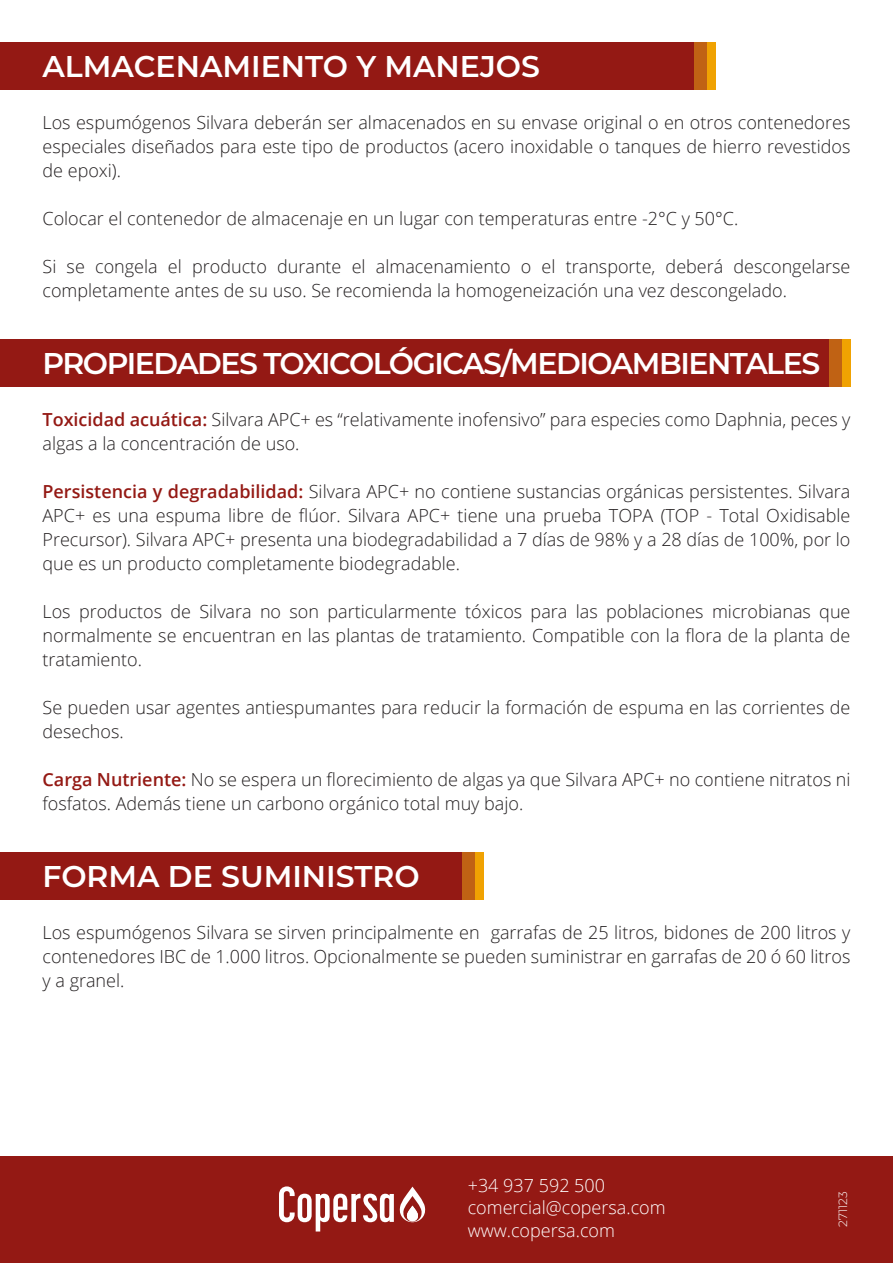
<style>
.page{position:relative;width:893px;height:1263px;background:#fff}
.page>*{position:absolute;margin:0;border:0;box-sizing:border-box;transform-origin:0 0}
.t1{font:600 30px "Montserrat";letter-spacing:-.05em;color:#fff}
.t2{font:600 30px "Montserrat";color:#fff}
.t3{font:300 18px/24px "Open Sans";color:#231f20;text-align:justify}
.t4{font:300 18px/22.5px "Open Sans";color:#fff}
.t5{font:300 12px "Montserrat";color:#fff}
.s1{font-weight:600;color:#941914}
</style>
<div class="page">
<div style="left:0;top:43px;width:698px;height:47px;background:#941914"></div>
<div style="left:707px;top:43px;width:8px;height:47px;background:#f0a202"></div>
<div style="left:694px;top:43px;width:13px;height:47px;background:#c06214"></div>
<div style="left:0;top:339px;width:836px;height:48px;background:#941914"></div>
<div style="left:842px;top:339px;width:8px;height:48px;background:#f0a202"></div>
<div style="left:829px;top:339px;width:13px;height:48px;background:#c06214"></div>
<div style="left:0;top:852px;width:481px;height:48px;background:#941914"></div>
<div style="left:475px;top:852px;width:8px;height:48px;background:#f0a202"></div>
<div style="left:462px;top:852px;width:13px;height:48px;background:#c06214"></div>
<div style="left:0;top:1157px;width:893px;height:106px;background:#941914"></div>
<svg style="left:279px;top:1186px;width:147px;height:45px"></svg>
<h1 class="t2" style="left:43px;top:45px;width:499px">ALMACENAMIENTO Y MANEJOS</h1>
<p class="t3" style="left:43px;top:110px;width:809px">Los espumógenos Silvara deberán ser almacenados en su envase original o en otros contenedores especiales diseñados para este tipo de productos (acero inoxidable o tanques de hierro revestidos de epoxi).</p>
<p class="t3" style="left:43px;top:206px;width:697px">Colocar el contenedor de almacenaje en un lugar con temperaturas entre -2°C y 50°C.</p>
<p class="t3" style="left:43px;top:254px;width:809px">Si se congela el producto durante el almacenamiento o el transporte, deberá descongelarse completamente antes de su uso. Se recomienda la homogeneización una vez descongelado.</p>
<h1 class="t1" style="left:43px;top:342px;width:779px">PROPIEDADES TOXICOLÓGICAS/MEDIOAMBIENTALES</h1>
<p class="t3" style="left:43px;top:407px;width:809px"><span class="s1">Toxicidad acuática:</span> Silvara APC+ es “relativamente inofensivo” para especies como Daphnia, peces y algas a la concentración de uso.</p>
<p class="t3" style="left:43px;top:479px;width:809px"><span class="s1">Persistencia y degradabilidad:</span> Silvara APC+ no contiene sustancias orgánicas persistentes. Silvara APC+ es una espuma libre de flúor. Silvara APC+ tiene una prueba TOPA (TOP - Total Oxidisable Precursor). Silvara APC+ presenta una biodegradabilidad a 7 días de 98% y a 28 días de 100%, por lo que es un producto completamente biodegradable.</p>
<p class="t3" style="left:43px;top:599px;width:809px">Los productos de Silvara no son particularmente tóxicos para las poblaciones microbianas que normalmente se encuentran en las plantas de tratamiento. Compatible con la flora de la planta de tratamiento.</p>
<p class="t3" style="left:43px;top:695px;width:809px">Se pueden usar agentes antiespumantes para reducir la formación de espuma en las corrientes de desechos.</p>
<p class="t3" style="left:43px;top:767px;width:809px"><span class="s1">Carga Nutriente:</span> No se espera un florecimiento de algas ya que Silvara APC+ no contiene nitratos ni fosfatos. Además tiene un carbono orgánico total muy bajo.</p>
<h1 class="t2" style="left:43px;top:855px;width:379px">FORMA DE SUMINISTRO</h1>
<p class="t3" style="left:43px;top:920px;width:809px">Los espumógenos Silvara se sirven principalmente en garrafas de 25 litros, bidones de 200 litros y contenedores IBC de 1.000 litros. Opcionalmente se pueden suministrar en garrafas de 20 ó 60 litros y a granel.</p>
<p class="t4" style="left:468px;top:1174px;width:199px">+34 937 592 500 comercial@copersa.com www.copersa.com</p>
<p class="t5" style="left:835px;top:1227px;width:37px;rotate:-90deg">271123</p>
</div>
